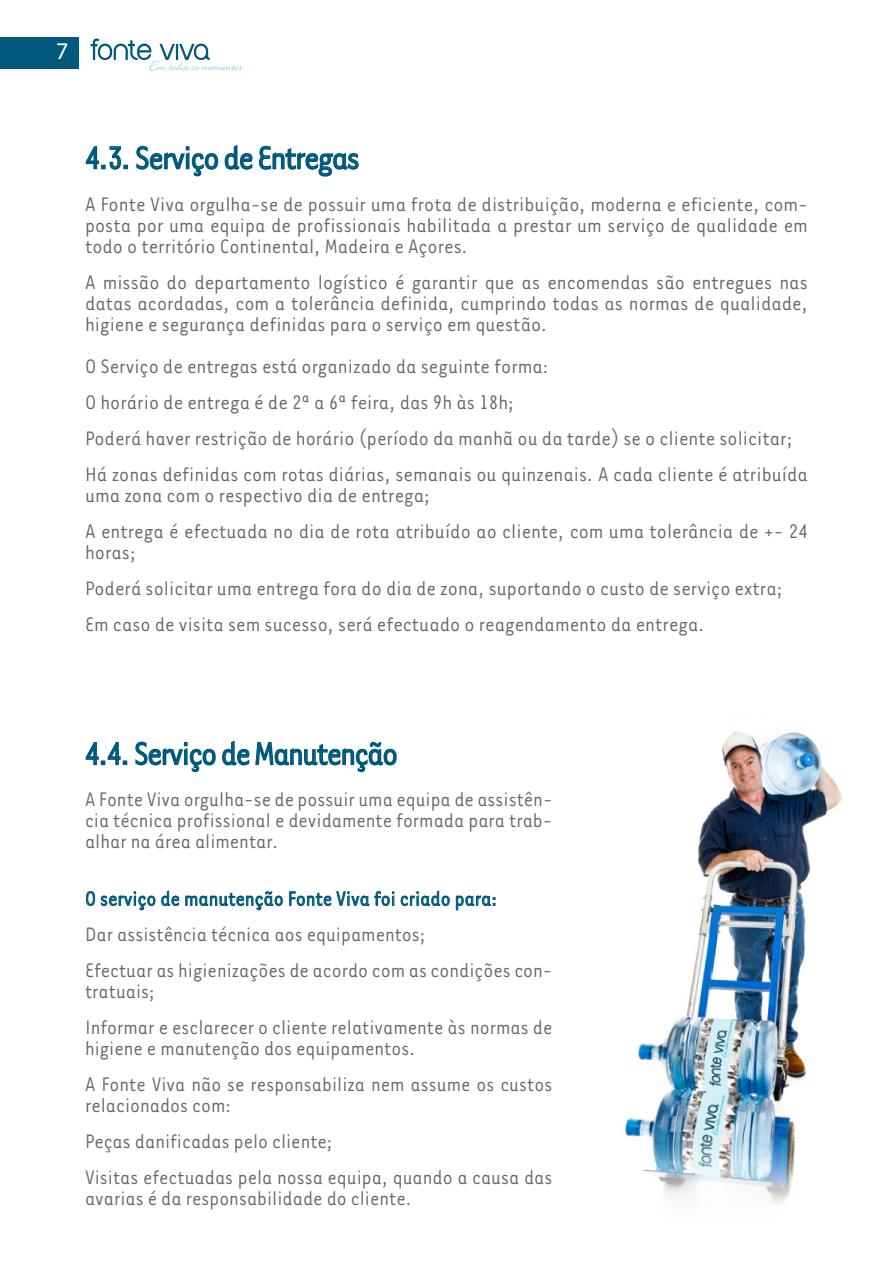
<style>
.page{position:relative;width:893px;height:1263px;background:#fff}
.page>*{position:absolute;margin:0;border:0;box-sizing:border-box;transform-origin:0 0}
.t1{font:36px "Tarzana Narrow";letter-spacing:-.04em;color:#00597c}
.t2{font:24px "Myriad";color:#fff}
.t3{font:22.5px/36px "Tarzana Narrow";color:#666}
.t4{font:22.5px "Tarzana Narrow";color:#00597c}
</style>
<div class="page">
<img style="left:625px;top:731px;width:218px;height:400px">
<img style="left:625px;top:1131px;width:170px;height:73px">
<svg style="left:85px;top:146px;width:43px;height:24px"></svg>
<svg style="left:136px;top:144px;width:223px;height:33px"></svg>
<svg style="left:85px;top:742px;width:42px;height:24px"></svg>
<svg style="left:135px;top:740px;width:262px;height:33px"></svg>
<svg style="left:86px;top:890px;width:93px;height:20px"></svg>
<svg style="left:185px;top:891px;width:98px;height:19px"></svg>
<svg style="left:289px;top:890px;width:161px;height:17px"></svg>
<svg style="left:456px;top:895px;width:39px;height:15px"></svg>
<svg style="left:90px;top:38px;width:154px;height:33px"></svg>
<div style="left:0;top:37px;width:79px;height:31px;background:#00597c"></div>
<p class="t2" style="left:56px;top:39px;width:14px">7</p>
<h1 class="t1" style="left:85px;top:136px;width:276px">4.3. Serviço de Entregas</h1>
<p class="t3" style="left:85px;top:192px;width:724px;line-height:21px;text-align:justify">A Fonte Viva orgulha-se de possuir uma frota de distribuição, moderna e eficiente, com&shy;posta por uma equipa de profissionais habilitada a prestar um serviço de qualidade em todo o território Continental, Madeira e Açores.</p>
<p class="t3" style="left:85px;top:270px;width:724px;line-height:21px;text-align:justify">A missão do departamento logístico é garantir que as encomendas são entregues nas datas acordadas, com a tolerância definida, cumprindo todas as normas de qualidade, higiene e segurança definidas para o serviço em questão.</p>
<p class="t3" style="left:85px;top:347px;width:724px">O Serviço de entregas está organizado da seguinte forma:<br>O horário de entrega é de 2ª a 6ª feira, das 9h às 18h;<br>Poderá haver restrição de horário (período da manhã ou da tarde) se o cliente solicitar; Há zonas definidas com rotas diárias, semanais ou quinzenais. A cada cliente é atribuída</p>
<p class="t3" style="left:85px;top:476px;width:724px">uma zona com o respectivo dia de entrega;<br>A entrega é efectuada no dia de rota atribuído ao cliente, com uma tolerância de +- 24</p>
<p class="t3" style="left:85px;top:533px;width:699px">horas;<br>Poderá solicitar uma entrega fora do dia de zona, suportando o custo de serviço extra;<br>Em caso de visita sem sucesso, será efectuado o reagendamento da entrega.</p>
<h1 class="t1" style="left:85px;top:732px;width:315px">4.4. Serviço de Manutenção</h1>
<p class="t3" style="left:85px;top:788px;width:469px;line-height:21px;text-align:justify">A Fonte Viva orgulha-se de possuir uma equipa de assistên&shy;cia técnica profissional e devidamente formada para trab&shy;alhar na área alimentar.</p>
<p class="t4" style="left:85px;top:885px;width:414px">O serviço de manutenção Fonte Viva foi criado para:</p>
<p class="t3" style="left:85px;top:916px;width:469px">Dar assistência técnica aos equipamentos;<br>Efectuar as higienizações de acordo com as condições con-</p>
<p class="t3" style="left:85px;top:972px;width:469px">tratuais;<br>Informar e esclarecer o cliente relativamente às normas de</p>
<p class="t3" style="left:85px;top:1029px;width:469px">higiene e manutenção dos equipamentos.<br>A Fonte Viva não se responsabiliza nem assume os custos</p>
<p class="t3" style="left:85px;top:1086px;width:469px">relacionados com:<br>Peças danificadas pelo cliente;<br>Visitas efectuadas pela nossa equipa, quando a causa das</p>
<p class="t3" style="left:85px;top:1179px;width:328px">avarias é da responsabilidade do cliente.</p>
</div>
